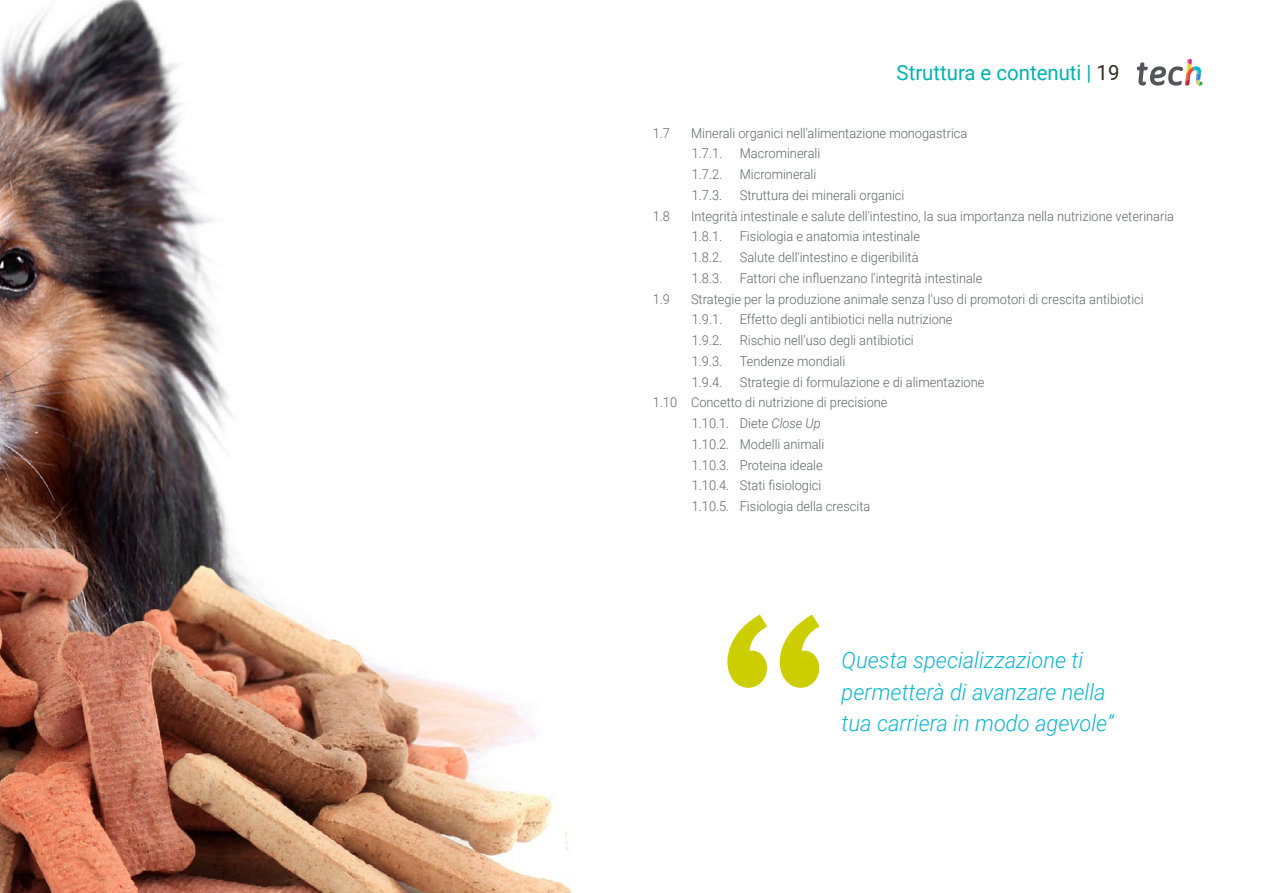
<style>
.page{position:relative;width:1263px;height:893px;background:#fff}
.page>*{position:absolute;margin:0;border:0;box-sizing:border-box;transform-origin:0 0}
.t1{font:italic 300 22.5px/31.5px "Roboto";color:#0fb6cf}
.t2{font:21px "Roboto";color:#00b2af}
.t3{font:300 13.5px/20.7px "Roboto";color:#61646a;scale:.95 1}
.s1{color:#312e20}
.s2{font-style:italic}
</style>
<div class="page">
<img style="left:0;top:0;width:572px;height:893px">
<svg style="left:727px;top:615px;width:92px;height:73px"></svg>
<svg style="left:1137px;top:59px;width:65px;height:27px"></svg>
<h2 class="t2" style="left:897px;top:57px;width:224px">Struttura e contenuti | <span class="s1">19</span></h2>
<p class="t3" style="left:653px;top:122px;width:20px">1.7</p>
<p class="t3" style="left:691px;top:122px;width:292px">Minerali organici nell'alimentazione monogastrica<br>1.7.1.</p>
<p class="t3" style="left:740px;top:143px;width:86px">Macrominerali</p>
<p class="t3" style="left:692px;top:164px;width:34px">1.7.2.</p>
<p class="t3" style="left:740px;top:164px;width:82px">Microminerali</p>
<p class="t3" style="left:692px;top:184px;width:34px">1.7.3.</p>
<p class="t3" style="left:740px;top:184px;width:175px">Struttura dei minerali organici</p>
<p class="t3" style="left:653px;top:205px;width:20px">1.8</p>
<p class="t3" style="left:691px;top:205px;width:510px">Integrità intestinale e salute dell'intestino, la sua importanza nella nutrizione veterinaria<br>1.8.1.</p>
<p class="t3" style="left:740px;top:226px;width:191px">Fisiologia e anatomia intestinale</p>
<p class="t3" style="left:692px;top:247px;width:34px">1.8.2.</p>
<p class="t3" style="left:740px;top:247px;width:190px">Salute dell'intestino e digeribilità</p>
<p class="t3" style="left:692px;top:267px;width:34px">1.8.3.</p>
<p class="t3" style="left:740px;top:267px;width:257px">Fattori che influenzano l'integrità intestinale</p>
<p class="t3" style="left:653px;top:288px;width:20px">1.9</p>
<p class="t3" style="left:691px;top:288px;width:478px">Strategie per la produzione animale senza l'uso di promotori di crescita antibiotici<br>1.9.1.</p>
<p class="t3" style="left:740px;top:309px;width:225px">Effetto degli antibiotici nella nutrizione</p>
<p class="t3" style="left:692px;top:330px;width:34px">1.9.2.</p>
<p class="t3" style="left:740px;top:330px;width:185px">Rischio nell'uso degli antibiotici</p>
<p class="t3" style="left:692px;top:350px;width:34px">1.9.3.</p>
<p class="t3" style="left:740px;top:350px;width:113px">Tendenze mondiali</p>
<p class="t3" style="left:692px;top:371px;width:34px">1.9.4.</p>
<p class="t3" style="left:740px;top:371px;width:259px">Strategie di formulazione e di alimentazione</p>
<p class="t3" style="left:653px;top:392px;width:249px">1.10 Concetto di nutrizione di precisione</p>
<p class="t3" style="left:692px;top:413px;width:137px">1.10.1. Diete <span class="s2">Close Up</span></p>
<p class="t3" style="left:692px;top:433px;width:141px">1.10.2. Modelli animali</p>
<p class="t3" style="left:692px;top:454px;width:139px">1.10.3. Proteina ideale</p>
<p class="t3" style="left:692px;top:475px;width:138px">1.10.4. Stati fisiologici</p>
<p class="t3" style="left:692px;top:496px;width:189px">1.10.5. Fisiologia della crescita</p>
<h1 class="t1" style="left:842px;top:644px;width:273px">Questa specializzazione ti permetterà di avanzare nella tua carriera in modo agevole”</h1>
</div>
